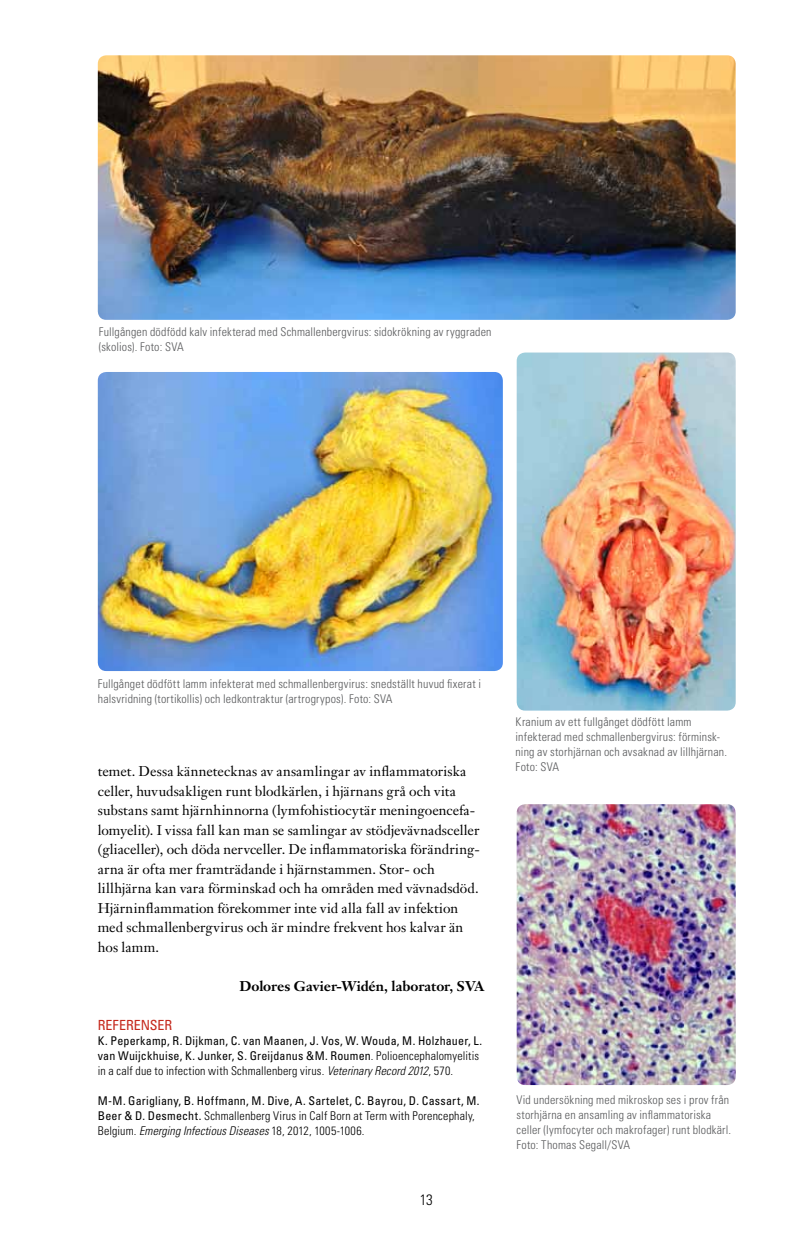
<style>
.page{position:relative;width:808px;height:1234px;background:#fff}
.page>*{position:absolute;margin:0;border:0;box-sizing:border-box;transform-origin:0 0}
.t1{font:300 condensed 15px "Univers LT Std";color:#000}
.t2{font:13.95px/19.5px "Janson Text LT Std";letter-spacing:.005em;color:#000}
.t3{font:700 13.95px "Janson Text LT Std";letter-spacing:-.005em;color:#000}
.t4{font:condensed 13.95px "Univers LT Std";color:#c5281c}
.t5{font:300 condensed 12px/15px "Univers LT Std";letter-spacing:.015em;color:#58595b}
.t6{font:condensed 12px/15px "Univers LT Std";letter-spacing:.015em;color:#000}
.s1{font-weight:300}
.s2{font-weight:300;font-style:italic}
</style>
<div class="page">
<img style="left:98px;top:372px;width:405px;height:299px">
<img style="left:517px;top:352px;width:219px;height:358px">
<img style="left:98px;top:55px;width:638px;height:265px">
<img style="left:517px;top:804px;width:219px;height:280px">
<p class="t5" style="left:99px;top:324px;width:394px">Fullgången dödfödd kalv infekterad med Schmallenbergvirus: sidokrökning av ryggraden (skolios). Foto: SVA</p>
<p class="t5" style="left:98px;top:676px;width:385px">Fullgånget dödfött lamm infekterat med schmallenbergvirus: snedställt huvud fixerat i halsvridning (tortikollis) och ledkontraktur (artrogrypos). Foto: SVA</p>
<p class="t2" style="left:98px;top:761px;width:384px">temet. Dessa kännetecknas av ansamlingar av inflammatoriska celler, huvudsakligen runt blodkärlen, i hjärnans grå och vita substans samt hjärnhinnorna (lymfohistiocytär meningoencefa&shy;lomyelit). I vissa fall kan man se samlingar av stödjevävnadsceller (gliaceller), och döda nervceller. De inflammatoriska förändring&shy;arna är ofta mer framträdande i hjärnstammen. Stor- och lillhjärna kan vara förminskad och ha områden med vävnadsdöd.<br>Hjärninflammation förekommer inte vid alla fall av infektion med schmallenbergvirus och är mindre frekvent hos kalvar än hos lamm.</p>
<p class="t3" style="left:240px;top:976px;width:246px">Dolores Gavier-Widén, laborator, SVA</p>
<p class="t4" style="left:98px;top:1015px;width:76px">Referenser</p>
<p class="t6" style="left:98px;top:1032px;width:386px">K. Peperkamp, R. Dijkman, C. van Maanen, J. Vos, W. Wouda, M . Holzhauer, L. van Wuijckhuise, K. Junker, S. Greijdanus &amp;M . Roumen<span class="s1">. Polioencephalomyelitis in a calf due to infection with Schmallenberg virus.</span> <span class="s2">Veterinary Record 2012</span><span class="s1">, 570.</span></p>
<p class="t6" style="left:98px;top:1092px;width:383px">M -M . Garigliany, B. Hoffmann, M . Dive, A. Sartelet, C. Bayrou, D. Cassart, M .<br>B eer &amp; D . D esmecht. <span class="s1">Schmallenberg Virus in Calf Born at Term with Porencephaly,<br>Belgium.</span> <span class="s2">Emerging Infectious Diseases</span> <span class="s1">18, 2012, 1005-1006.</span></p>
<p class="t1" style="left:420px;top:1190px;width:14px">13</p>
<p class="t5" style="left:516px;top:714px;width:213px">Kranium av ett fullgånget dödfött lamm infekterad med schmallenbergvirus: förminsk&shy;ning av storhjärnan och avsaknad av lillhjärnan.<br>Foto: SVA</p>
<p class="t5" style="left:516px;top:1092px;width:216px">Vid undersökning med mikroskop ses i prov från storhjärna en ansamling av inflammatoriska celler (lymfocyter och makrofager) runt blodkärl.<br>Foto: Thomas Segall/SVA</p>
</div>
